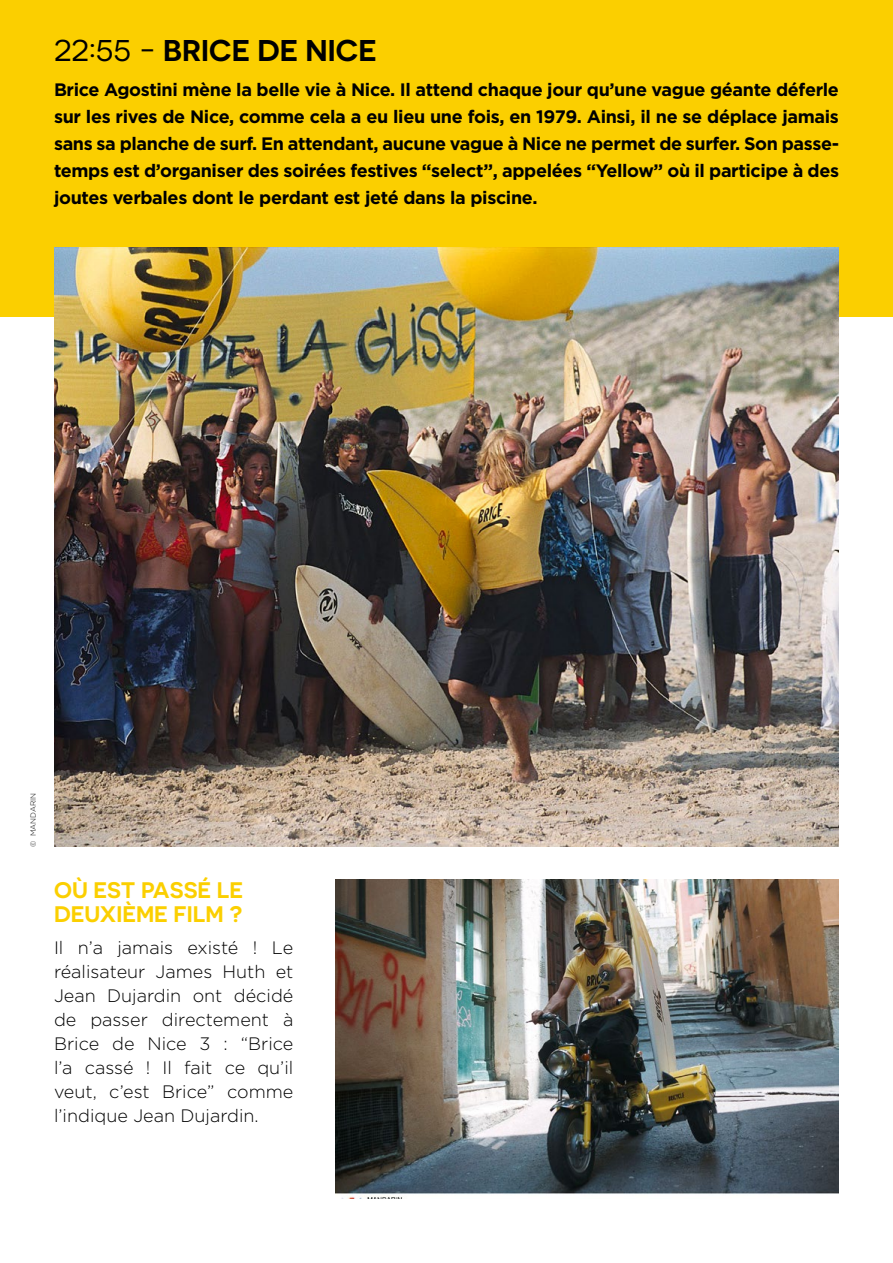
<style>
.page{position:relative;width:893px;height:1263px;background:#fff}
.page>*{position:absolute;margin:0;border:0;box-sizing:border-box;transform-origin:0 0}
.t1{font:600 30px "Novecentosanswide";color:#000}
.t2{font:600 22.5px/24px "Novecentosanswide";color:#fbcf00}
.t3{font:700 18px/27px "Gotham";letter-spacing:-.02em;color:#000;text-align:justify}
.t4{font:300 18px/24px "Gotham";color:#000;text-align:justify}
.t5{font:300 7.5px "Gotham";color:#000}
.s1{font-weight:400}
</style>
<div class="page">
<div style="left:0;top:0;width:893px;height:317px;background:#fbcf00"></div>
<img style="left:54px;top:247px;width:785px;height:600px">
<img style="left:336px;top:879px;width:503px;height:319px">
<h1 class="t1" style="left:54px;top:32px;width:324px"><span class="s1">22:55 -</span> BRICE DE NICE</h1>
<p class="t3" style="left:54px;top:76px;width:787px">Brice Agostini mène la belle vie à Nice. Il attend chaque jour qu’une vague géante déferle sur les rives de Nice, comme cela a eu lieu une fois, en 1979. Ainsi, il ne se déplace jamais sans sa planche de surf. En attendant, aucune vague à Nice ne permet de surfer. Son passe&shy;temps est d’organiser des soirées festives “select”, appelées “Yellow” où il participe à des joutes verbales dont le perdant est jeté dans la piscine.</p>
<p class="t5" style="left:28px;top:847px;width:55px;rotate:-90deg">© MANDARIN</p>
<p class="t2" style="left:54px;top:877px;width:191px">OÙ EST PASSÉ LE<br>DEUXIÈME FILM ?</p>
<p class="t4" style="left:54px;top:935px;width:241px">Il n’a jamais existé ! Le réalisateur James Huth et Jean Dujardin ont décidé de passer directement à Brice de Nice 3 : “Brice l’a cassé ! Il fait ce qu’il veut, c’est Brice” comme l’indique Jean Dujardin.</p>
</div>
